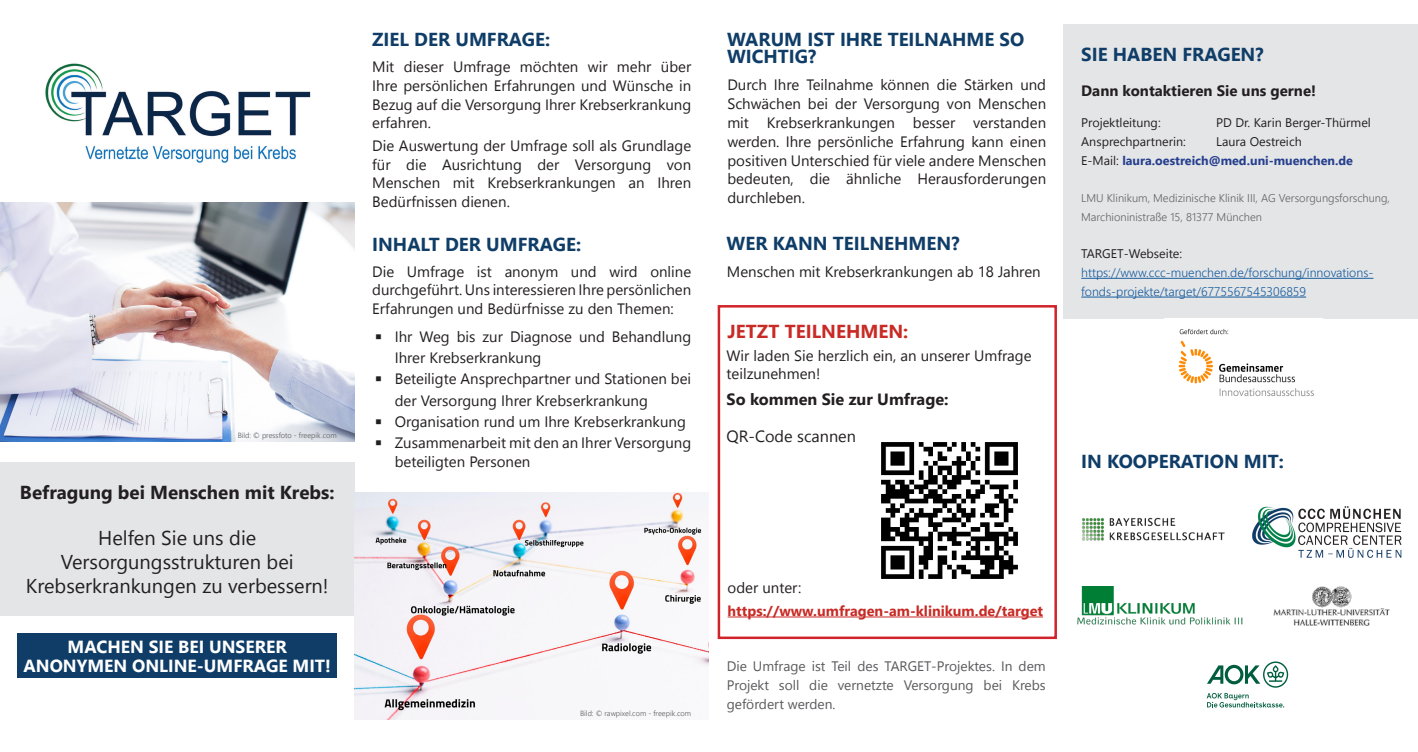
<style>
.page{position:relative;width:1418px;height:752px;background:#fff}
.page>*{position:absolute;margin:0;border:0;box-sizing:border-box;transform-origin:0 0}
.t1{font:20px "Leelawadee UI";color:#231f20}
._00_CCC_Untertitel_Cover_blau_2{font:700 18.75px/17.5px "Leelawadee UI";color:#0f3d67}
.t2{font:700 18.75px "Leelawadee UI";color:#231f20}
._00_CCC_Untertitel_Cover_blau_2-2{font:700 18.75px "Leelawadee UI";color:#c82a25}
.t3{font:700 17.5px "Leelawadee UI";color:#fff}
.Fließtext{font:700 16.25px "Leelawadee UI";color:#231f20}
.t4{font:16.25px "Leelawadee UI";color:#231f20}
.Absatzformat_7{font:15px/18.8px "Leelawadee UI";color:#231f20;text-align:justify}
._00_CCC_Untertitel_Cover_blau_2-3{font:700 15px "Leelawadee UI";color:#231f20}
.Body____Überpunkt{font:15px "Leelawadee UI";color:#231f20}
.Body____Überpunkt-2{font:700 14.38px "Leelawadee UI";color:#c82a25}
.Absatzformat_7-2{font:13.75px/18.8px "Leelawadee UI";color:#5a5a5d;text-align:justify}
._00_CCC_Untertitel_Cover_blau_2-4{font:300 12.5px/18.8px "Leelawadee UI";color:#175d9e}
._00_CCC_Untertitel_Cover_blau_2-5{font:12.5px "Leelawadee UI";color:#231f20}
._00_CCC_Untertitel_Cover_blau_2-6{font:700 12.5px "Leelawadee UI";color:#253f8e}
._00_CCC_Untertitel_Cover_blau_2-7{font:300 11.25px "Leelawadee UI";color:#636366}
.Absatzformat_8{font:300 7.5px "Leelawadee UI";color:#5a5a5d}
.s1{font-weight:400;color:#231f20}
</style>
<div class="page">
<img style="left:0;top:202px;width:354px;height:239px">
<div style="left:0;top:462px;width:354px;height:154px;background:#e4e5e7"></div>
<div style="left:18px;top:633px;width:319px;height:44px;background:#0f3d67"></div>
<img style="left:45px;top:63px;width:266px;height:100px">
<img style="left:354px;top:492px;width:355px;height:226px">
<hr style="left:727px;top:616px;width:316px;height:1px;background:#c82a25">
<img style="left:881px;top:442px;width:137px;height:137px">
<div style="left:717px;top:305px;width:339px;height:333px;border:2px solid #d1232a"></div>
<div style="left:1063px;top:25px;width:354px;height:294px;background:#e4e5e7"></div>
<svg style="left:1206px;top:661px;width:82px;height:46px"></svg>
<img style="left:1285px;top:586px;width:105px;height:40px">
<img style="left:1178px;top:328px;width:136px;height:69px">
<img style="left:1082px;top:517px;width:143px;height:24px">
<img style="left:1252px;top:506px;width:149px;height:51px">
<hr style="left:1081px;top:278px;width:292px;height:1px;background:#175d9e">
<hr style="left:1081px;top:296px;width:225px;height:1px;background:#175d9e">
<img style="left:1077px;top:586px;width:208px;height:39px">
<p class="Absatzformat_8" style="left:238px;top:429px;width:100px">Bild: © pressfoto - freepik.com</p>
<p class="t2" style="left:20px;top:478px;width:316px">Befragung bei Menschen mit Krebs:</p>
<p class="t1" style="left:98px;top:524px;width:160px">Helfen Sie uns die</p>
<p class="t1" style="left:61px;top:548px;width:234px">Versorgungsstrukturen bei</p>
<p class="t1" style="left:26px;top:572px;width:304px">Krebserkrankungen zu verbessern!</p>
<p class="t3" style="left:68px;top:634px;width:221px">MACHEN SIE BEI UNSERER</p>
<p class="t3" style="left:24px;top:653px;width:309px">ANONYMEN ONLINE-UMFRAGE MIT!</p>
<p class="_00_CCC_Untertitel_Cover_blau_2" style="left:372px;top:29px;width:180px">ZIEL DER UMFRAGE:</p>
<p class="Absatzformat_7" style="left:372px;top:57px;width:320px">Mit dieser Umfrage möchten wir mehr über Ihre persönlichen Erfahrungen und Wünsche in Bezug auf die Versorgung Ihrer Krebserkrankung erfahren.</p>
<p class="Absatzformat_7" style="left:372px;top:135px;width:320px">Die Auswertung der Umfrage soll als Grundlage für die Ausrichtung der Versorgung von Menschen mit Krebserkrankungen an Ihren Bedürfnissen dienen.</p>
<p class="_00_CCC_Untertitel_Cover_blau_2" style="left:372px;top:234px;width:210px">INHALT DER UMFRAGE:</p>
<p class="Absatzformat_7" style="left:372px;top:261px;width:320px">Die Umfrage ist anonym und wird online durchgeführt. Uns interessieren Ihre persönlichen Erfahrungen und Bedürfnisse zu den Themen:</p>
<p class="Absatzformat_7" style="left:395px;top:325px;width:298px;line-height:21.2px;text-indent:-22px">◾ Ihr Weg bis zur Diagnose und Behandlung<br>Ihrer Krebserkrankung</p>
<p class="Absatzformat_7" style="left:395px;top:367px;width:298px;line-height:21.2px;text-indent:-22px">◾ Beteiligte Ansprechpartner und Stationen bei der Versorgung Ihrer Krebserkrankung</p>
<p class="Absatzformat_7" style="left:372px;top:411px;width:315px">◾ Organisation rund um Ihre Krebserkrankung</p>
<p class="Absatzformat_7" style="left:395px;top:432px;width:298px;text-indent:-22px">◾ Zusammenarbeit mit den an Ihrer Versorgung beteiligten Personen</p>
<p class="_00_CCC_Untertitel_Cover_blau_2" style="left:727px;top:29px;width:299px">WARUM IST IHRE TEILNAHME SO<br>WICHTIG?</p>
<p class="Absatzformat_7" style="left:727px;top:75px;width:320px">Durch Ihre Teilnahme können die Stärken und Schwächen bei der Versorgung von Menschen mit Krebserkrankungen besser verstanden werden. Ihre persönliche Erfahrung kann einen positiven Unterschied für viele andere Menschen bedeuten, die ähnliche Herausforderungen durchleben.</p>
<p class="_00_CCC_Untertitel_Cover_blau_2" style="left:726px;top:233px;width:234px">WER KANN TEILNEHMEN?</p>
<p class="Absatzformat_7" style="left:727px;top:261px;width:315px">Menschen mit Krebserkrankungen ab 18 Jahren</p>
<p class="_00_CCC_Untertitel_Cover_blau_2-2" style="left:727px;top:318px;width:182px">JETZT TEILNEHMEN:</p>
<p class="Absatzformat_7" style="left:726px;top:346px;width:306px;line-height:18px">Wir laden Sie herzlich ein, an unserer Umfrage teilzunehmen!</p>
<p class="Fließtext" style="left:726px;top:388px;width:223px">So kommen Sie zur Umfrage:</p>
<p class="t4" style="left:726px;top:425px;width:131px">QR-Code scannen</p>
<p class="_00_CCC_Untertitel_Cover_blau_2" style="left:1081px;top:44px;width:184px">SIE HABEN FRAGEN?</p>
<p class="_00_CCC_Untertitel_Cover_blau_2-3" style="left:1081px;top:80px;width:236px">Dann kontaktieren Sie uns gerne!</p>
<p class="_00_CCC_Untertitel_Cover_blau_2-5" style="left:1081px;top:114px;width:81px">Projektleitung:</p>
<p class="_00_CCC_Untertitel_Cover_blau_2-5" style="left:1216px;top:114px;width:156px">PD Dr. Karin Berger-Thürmel</p>
<p class="_00_CCC_Untertitel_Cover_blau_2-5" style="left:1081px;top:133px;width:106px">Ansprechpartnerin:</p>
<p class="_00_CCC_Untertitel_Cover_blau_2-5" style="left:1216px;top:133px;width:87px">Laura Oestreich</p>
<p class="_00_CCC_Untertitel_Cover_blau_2-6" style="left:1081px;top:151px;width:273px"><span class="s1">E-Mail:</span> laura.oestreich@med.uni-muenchen.de</p>
<p class="_00_CCC_Untertitel_Cover_blau_2-7" style="left:1081px;top:190px;width:310px">LMU Klinikum, Medizinische Klinik III, AG Versorgungsforschung,</p>
<p class="_00_CCC_Untertitel_Cover_blau_2-7" style="left:1081px;top:209px;width:182px">Marchioninistraße 15, 81377 München</p>
<p class="_00_CCC_Untertitel_Cover_blau_2-5" style="left:1081px;top:245px;width:102px">TARGET-Webseite:</p>
<p class="_00_CCC_Untertitel_Cover_blau_2-4" style="left:1081px;top:263px;width:294px">https://www.ccc-muenchen.de/forschung/innovations&shy;fonds-projekte/target/6775567545306859</p>
<p class="_00_CCC_Untertitel_Cover_blau_2" style="left:1081px;top:451px;width:204px">IN KOOPERATION MIT:</p>
<p class="Absatzformat_8" style="left:580px;top:707px;width:113px">Bild: © rawpixel.com - freepik.com</p>
<p class="Body____Überpunkt" style="left:727px;top:577px;width:75px">oder unter:</p>
<p class="Body____Überpunkt-2" style="left:727px;top:600px;width:317px">https://www.umfragen-am-klinikum.de/target</p>
<p class="Absatzformat_7-2" style="left:726px;top:656px;width:320px">Die Umfrage ist Teil des TARGET-Projektes. In dem Projekt soll die vernetzte Versorgung bei Krebs gefördert werden.</p>
</div>
